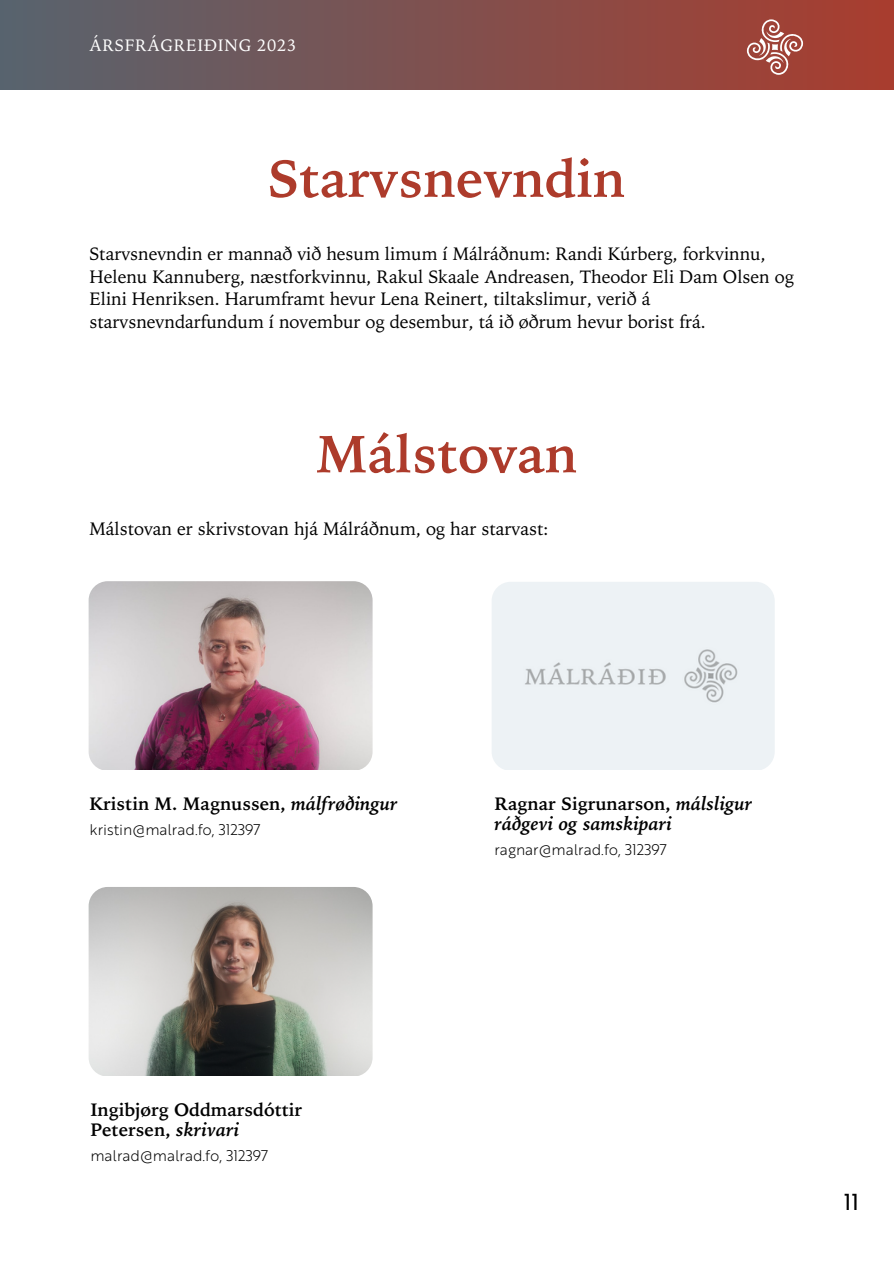
<style>
.page{position:relative;width:894px;height:1264px;background:#fff}
.page>*{position:absolute;margin:0;border:0;box-sizing:border-box;transform-origin:0 0}
.t1{font:700 52.5px "Iowan Old Style BT";color:#ad3b2b}
.t2{font:22.5px "Brother 1816 Regular";color:#000}
.t3{font:18px/22.5px "Iowan Old Style BT";color:#000001}
.t4{font:700 18px/20.2px "Iowan Old Style BT";color:#000}
.t5{font:italic 700 18px/20.2px "Iowan Old Style BT";color:#000}
.t6{font:16.5px "Iowan Old Style BT";letter-spacing:.05em;color:#fff}
.t7{font:15px "Brother 1816 Light";color:#000}
.s1{font-style:italic}
.s2{font-style:normal}
</style>
<div class="page">
<div style="left:0;top:0;width:893px;height:89px;background:linear-gradient(to right,#57636e,#a93d2e)"></div>
<svg style="left:746px;top:19px;width:56px;height:56px;background:#b26a61"></svg>
<img style="left:89px;top:581px;width:283px;height:188px;border-radius:19px">
<div style="left:491px;top:581px;width:283px;height:188px;background:#edf2f5;border-radius:19px"></div>
<img style="left:89px;top:887px;width:283px;height:188px;border-radius:19px">
<p class="t6" style="left:89px;top:35px;width:208px">ÁRSFRÁGREIÐING 2023</p>
<h1 class="t1" style="left:267px;top:144px;width:359px">Starvsnevndin</h1>
<p class="t3" style="left:89px;top:243px;width:705px">Starvsnevndin er mannað við hesum limum í Málráðnum: Randi Kúrberg, forkvinnu, Helenu Kannuberg, næstforkvinnu, Rakul Skaale Andreasen, Theodor Eli Dam Olsen og Elini Henriksen. Harumframt hevur Lena Reinert, tiltakslimur, verið á starvsnevndarfundum í novembur og desembur, tá ið øðrum hevur borist frá.</p>
<h1 class="t1" style="left:316px;top:420px;width:262px">Málstovan</h1>
<p class="t3" style="left:89px;top:518px;width:460px">Málstovan er skrivstovan hjá Málráðnum, og har starvast:</p>
<p class="t4" style="left:89px;top:793px;width:310px">Kristin M. Magnussen, <span class="s1">málfrøðingur</span></p>
<p class="t7" style="left:89px;top:818px;width:173px">kristin@malrad.fo, 312397</p>
<p class="t5" style="left:494px;top:793px;width:259px"><span class="s2">Ragnar Sigrunarson,</span> málsligur ráðgevi og samskipari</p>
<p class="t7" style="left:494px;top:838px;width:174px">ragnar@malrad.fo, 312397</p>
<p class="t4" style="left:90px;top:1099px;width:213px">Ingibjørg Oddmarsdóttir<br>Petersen, <span class="s1">skrivari</span></p>
<p class="t7" style="left:90px;top:1144px;width:179px">malrad@malrad.fo, 312397</p>
<p class="t2" style="left:843px;top:1185px;width:17px">11</p>
</div>
